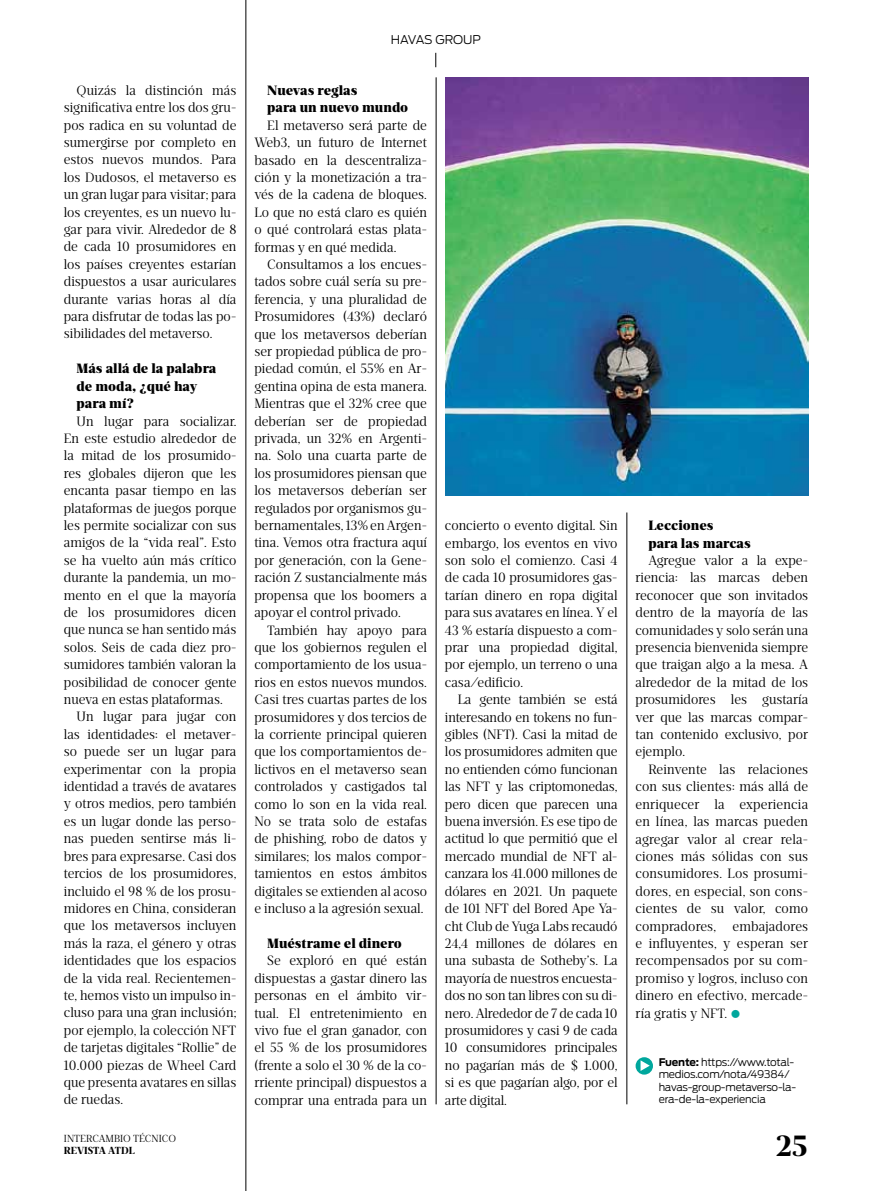
<style>
.page{position:relative;width:872px;height:1191px;background:#fff}
.page>*{position:absolute;margin:0;border:0;box-sizing:border-box;transform-origin:0 0}
.t1{font:700 30px "Ardina Text";color:#000}
.t2{font:13.8px/17.4px "Ardina Text";letter-spacing:.005em;color:#000;text-align:justify}
.t3{font:900 13.8px/17.4px "Ardina Text";color:#000}
.t4{font:300 12px "Antenna";color:#000}
.t5{font:300 10.5px/12.6px "Antenna";letter-spacing:-.02em;color:#000}
.t6{font:10.5px "Ardina Text";color:#000}
.t7{font:700 10.5px "Ardina Text";letter-spacing:-.01em;color:#000}
.s1{color:#00a79d}
.s2{font-weight:700}
</style>
<div class="page">
<hr style="left:626px;top:512px;width:1px;height:592px;background:#000">
<hr style="left:246px;top:0;width:1px;height:1191px;background:#000">
<hr style="left:436px;top:77px;width:1px;height:1027px;background:#000">
<svg style="left:435px;top:53px;width:1px;height:14px"></svg>
<div style="left:635px;top:1057px;width:18px;height:17px;background:#00a79d;border-radius:50%"></div>
<svg style="left:640px;top:1060px;width:10px;height:11px"></svg>
<img style="left:445px;top:77px;width:363px;height:418px">
<p class="t2" style="left:64px;top:81px;width:174px;text-indent:13px">Quizás la distinción más significativa entre los dos gru&shy;pos radica en su voluntad de sumergirse por completo en estos nuevos mundos. Para los Dudosos, el metaverso es un gran lugar para visitar; para los creyentes, es un nuevo lu&shy;gar para vivir. Alrededor de 8 de cada 10 prosumidores en los países creyentes estarían dispuestos a usar auriculares durante varias horas al día para disfrutar de todas las po&shy;sibilidades del metaverso.</p>
<p class="t3" style="left:77px;top:360px;width:141px">Más allá de la palabra de moda, ¿qué hay para mí?</p>
<p class="t2" style="left:77px;top:412px;width:161px">Un lugar para socializar.</p>
<p class="t2" style="left:64px;top:429px;width:174px">En este estudio alrededor de</p>
<p class="t2" style="left:64px;top:447px;width:174px">la mitad de los prosumido-</p>
<p class="t2" style="left:64px;top:464px;width:174px">res globales dijeron que les</p>
<p class="t2" style="left:64px;top:482px;width:174px">encanta pasar tiempo en las</p>
<p class="t2" style="left:64px;top:499px;width:174px">plataformas de juegos porque</p>
<p class="t2" style="left:64px;top:516px;width:174px">les permite socializar con sus</p>
<p class="t2" style="left:64px;top:534px;width:174px">amigos de la “vida real”. Esto</p>
<p class="t2" style="left:64px;top:551px;width:174px">se ha vuelto aún más crítico</p>
<p class="t2" style="left:64px;top:569px;width:174px">durante la pandemia, un mo-</p>
<p class="t2" style="left:64px;top:586px;width:174px">mento en el que la mayoría</p>
<p class="t2" style="left:64px;top:603px;width:174px">de los prosumidores dicen</p>
<p class="t2" style="left:64px;top:621px;width:174px">que nunca se han sentido más</p>
<p class="t2" style="left:64px;top:638px;width:174px">solos. Seis de cada diez pro-</p>
<p class="t2" style="left:64px;top:656px;width:174px">sumidores también valoran la</p>
<p class="t2" style="left:64px;top:673px;width:174px">posibilidad de conocer gente</p>
<p class="t2" style="left:64px;top:690px;width:160px">nueva en estas plataformas.</p>
<p class="t2" style="left:77px;top:708px;width:161px">Un lugar para jugar con</p>
<p class="t2" style="left:64px;top:725px;width:174px">las identidades: el metaver-</p>
<p class="t2" style="left:64px;top:743px;width:174px">so puede ser un lugar para</p>
<p class="t2" style="left:64px;top:760px;width:174px">experimentar con la propia</p>
<p class="t2" style="left:64px;top:777px;width:174px">identidad a través de avatares</p>
<p class="t2" style="left:64px;top:795px;width:174px">y otros medios, pero también</p>
<p class="t2" style="left:64px;top:812px;width:174px">es un lugar donde las perso-</p>
<p class="t2" style="left:64px;top:830px;width:174px">nas pueden sentirse más li-</p>
<p class="t2" style="left:64px;top:847px;width:174px">bres para expresarse. Casi dos</p>
<p class="t2" style="left:64px;top:864px;width:174px">tercios de los prosumidores,</p>
<p class="t2" style="left:64px;top:882px;width:174px">incluido el 98 % de los prosu-</p>
<p class="t2" style="left:64px;top:899px;width:174px">midores en China, consideran</p>
<p class="t2" style="left:64px;top:917px;width:174px">que los metaversos incluyen</p>
<p class="t2" style="left:64px;top:934px;width:174px">más la raza, el género y otras</p>
<p class="t2" style="left:64px;top:951px;width:174px">identidades que los espacios</p>
<p class="t2" style="left:64px;top:969px;width:174px">de la vida real. Recientemen-</p>
<p class="t2" style="left:64px;top:986px;width:174px">te, hemos visto un impulso in-</p>
<p class="t2" style="left:64px;top:1004px;width:174px">cluso para una gran inclusión;</p>
<p class="t2" style="left:64px;top:1021px;width:173px">por ejemplo, la colección NFT</p>
<p class="t2" style="left:64px;top:1038px;width:174px">de tarjetas digitales “Rollie” de</p>
<p class="t2" style="left:64px;top:1056px;width:174px">10.000 piezas de Wheel Card</p>
<p class="t2" style="left:64px;top:1073px;width:174px">que presenta avatares en sillas</p>
<p class="t2" style="left:64px;top:1091px;width:61px">de ruedas.</p>
<p class="t6" style="left:64px;top:1132px;width:114px">intercambio técnico</p>
<p class="t7" style="left:64px;top:1144px;width:73px">REVISTA ATDL</p>
<p class="t4" style="left:391px;top:32px;width:92px">HAVAS GROUP</p>
<p class="t3" style="left:267px;top:82px;width:143px">Nuevas reglas<br>para un nuevo mundo</p>
<p class="t2" style="left:254px;top:116px;width:174px;text-indent:13px">El metaverso será parte de Web3, un futuro de Internet basado en la descentraliza&shy;ción y la monetización a tra&shy;vés de la cadena de bloques.<br>Lo que no está claro es quién o qué controlará estas plata&shy;formas y en qué medida.</p>
<p class="t2" style="left:254px;top:255px;width:174px;text-indent:13px">Consultamos a los encues&shy;tados sobre cuál sería su pre&shy;ferencia, y una pluralidad de Prosumidores (43%) declaró que los metaversos deberían ser propiedad pública de pro&shy;piedad común, el 55% en Ar&shy;gentina opina de esta manera.<br>Mientras que el 32% cree que deberían ser de propiedad privada, un 32% en Argenti&shy;na. Solo una cuarta parte de los prosumidores piensan que los metaversos deberían ser regulados por organismos gu&shy;bernamentales, 13% en Argen&shy;tina. Vemos otra fractura aquí por generación, con la Gene&shy;ración Z sustancialmente más propensa que los boomers a apoyar el control privado.</p>
<p class="t2" style="left:254px;top:621px;width:174px;text-indent:13px">También hay apoyo para que los gobiernos regulen el comportamiento de los usua&shy;rios en estos nuevos mundos.<br>Casi tres cuartas partes de los prosumidores y dos tercios de la corriente principal quieren que los comportamientos de&shy;lictivos en el metaverso sean controlados y castigados tal como lo son en la vida real.<br>No se trata solo de estafas de phishing, robo de datos y similares; los malos compor&shy;tamientos en estos ámbitos digitales se extienden al acoso e incluso a la agresión sexual.</p>
<p class="t3" style="left:267px;top:934px;width:136px">Muéstrame el dinero</p>
<p class="t2" style="left:254px;top:951px;width:174px;text-indent:13px">Se exploró en qué están dispuestas a gastar dinero las personas en el ámbito vir&shy;tual. El entretenimiento en vivo fue el gran ganador, con el 55 % de los prosumidores (frente a solo el 30 % de la co&shy;rriente principal) dispuestos a comprar una entrada para un</p>
<p class="t2" style="left:445px;top:516px;width:174px">concierto o evento digital. Sin embargo, los eventos en vivo son solo el comienzo. Casi 4 de cada 10 prosumidores gas&shy;tarían dinero en ropa digital para sus avatares en línea. Y el 43 % estaría dispuesto a com&shy;prar una propiedad digital, por ejemplo, un terreno o una casa/edificio.</p>
<p class="t2" style="left:445px;top:691px;width:174px;text-indent:13px">La gente también se está interesando en tokens no fun&shy;gibles (NFT). Casi la mitad de los prosumidores admiten que no entienden cómo funcionan las NFT y las criptomonedas, pero dicen que parecen una buena inversión. Es ese tipo de actitud lo que permitió que el mercado mundial de NFT al&shy;canzara los 41.000 millones de dólares en 2021. Un paquete de 101 NFT del Bored Ape Ya&shy;cht Club de Yuga Labs recaudó 24,4 millones de dólares en una subasta de Sotheby’s. La mayoría de nuestros encuesta&shy;dos no son tan libres con su di&shy;nero. Alrededor de 7 de cada 10 prosumidores y casi 9 de cada 10 consumidores principales no pagarían más de $ 1.000, si es que pagarían algo, por el arte digital.</p>
<p class="t3" style="left:648px;top:517px;width:104px">Lecciones<br>para las marcas</p>
<p class="t2" style="left:635px;top:551px;width:174px;text-indent:13px">Agregue valor a la expe&shy;riencia: las marcas deben reconocer que son invitados dentro de la mayoría de las comunidades y solo serán una presencia bienvenida siempre que traigan algo a la mesa. A alrededor de la mitad de los prosumidores les gustaría ver que las marcas compar&shy;tan contenido exclusivo, por ejemplo.</p>
<p class="t2" style="left:635px;top:760px;width:174px;text-indent:13px">Reinvente las relaciones con sus clientes: más allá de enriquecer la experiencia en línea, las marcas pueden agregar valor al crear rela&shy;ciones más sólidas con sus consumidores. Los prosumi&shy;dores, en especial, son cons&shy;cientes de su valor, como compradores, embajadores e influyentes, y esperan ser recompensados por su com&shy;promiso y logros, incluso con dinero en efectivo, mercade&shy;ría gratis y NFT. <span class="s1">●</span></p>
<p class="t5" style="left:658px;top:1055px;width:139px"><span class="s2">Fuente:</span> https://www.total&shy;medios.com/nota/49384/ havas-group-metaverso-la&shy;era-de-la-experiencia</p>
<h1 class="t1" style="left:775px;top:1129px;width:34px">25</h1>
</div>
